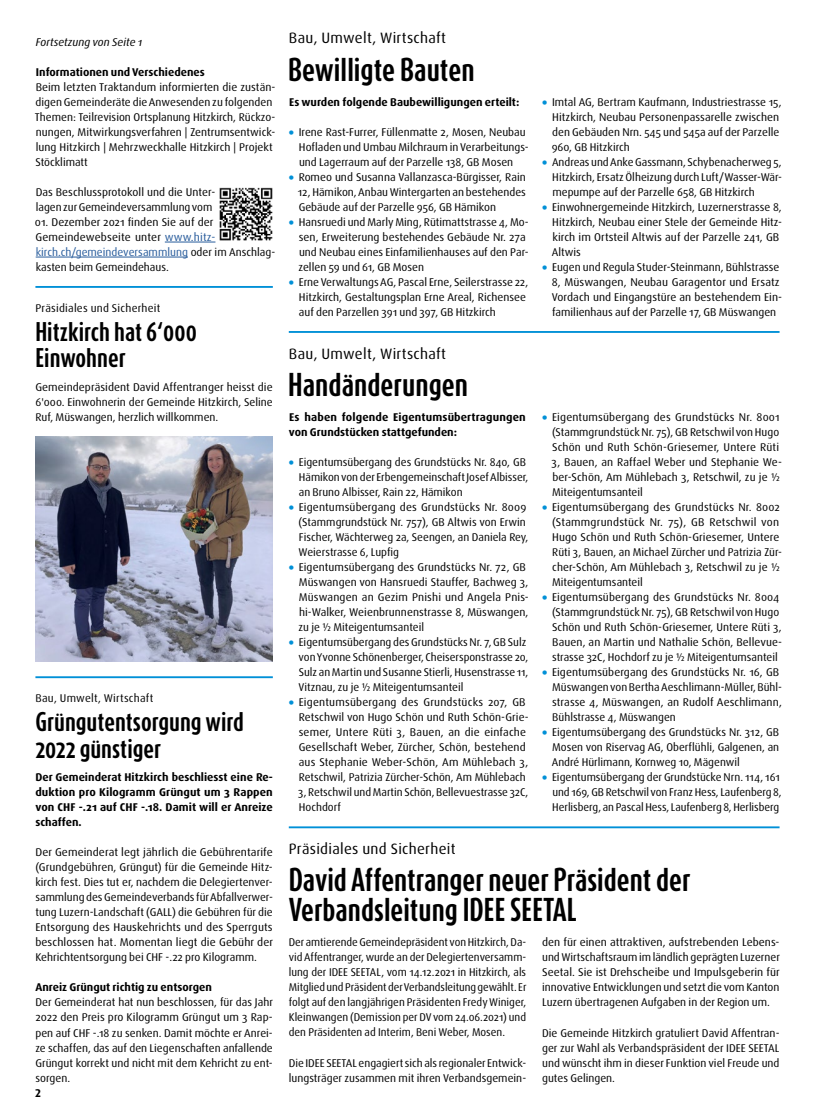
<style>
.page{position:relative;width:815px;height:1117px;background:#fff}
.page>*{position:absolute;margin:0;border:0;box-sizing:border-box;transform-origin:0 0}
.t1{font:700 27.5px/30px "Dax Compact Pro";color:#000}
.t2{font:700 22.5px/26.2px "Dax Compact Pro";color:#000}
.t3{font:15px "Dax Pro";letter-spacing:.02em;color:#000}
.t4{font:11.25px/15px "Dax Pro";color:#000}
.t5{font:11.25px/15px "Dax Pro";color:#000;text-align:justify;scale:.96 1}
.t6{font:700 11.25px/15px "Dax Pro";color:#000}
.t7{font:11.25px "Dax Pro";letter-spacing:.02em;color:#000}
.t8{font:italic 11.25px "Dax Pro";color:#000}
.s1{color:#275b9b}
.s2{font-weight:700;font-size:15px;color:#0090d7}
</style>
<div class="page">
<hr style="left:165px;top:242px;width:50px;height:1px;background:#275b9b">
<hr style="left:36px;top:257px;width:152px;height:1px;background:#275b9b">
<img style="left:220px;top:188px;width:53px;height:53px">
<hr style="left:289px;top:331px;width:491px;height:2px;background:#0090d7">
<hr style="left:35px;top:286px;width:238px;height:2px;background:#0090d7">
<hr style="left:35px;top:676px;width:238px;height:2px;background:#0090d7">
<hr style="left:289px;top:826px;width:491px;height:2px;background:#0090d7">
<img style="left:35px;top:436px;width:238px;height:225px">
<p class="t8" style="left:36px;top:35px;width:108px">Fortsetzung von Seite 1</p>
<p class="t6" style="left:36px;top:64px;width:170px">Informationen und Verschiedenes</p>
<p class="t4" style="left:35px;top:79px;width:242px">Beim letzten Traktandum informierten die zustän&shy;digen Gemeinderäte die Anwesenden zu folgenden Themen: Teilrevision Ortsplanung Hitzkirch, Rückzo&shy;nungen, Mitwirkungsverfahren | Zentrumsentwick&shy;lung Hitzkirch | Mehrzweckhalle Hitzkirch | Projekt Stöcklimatt</p>
<p class="t4" style="left:36px;top:184px;width:181px">Das Beschlussprotokoll und die Unter&shy;lagen zur Gemeindeversammlung vom</p>
<p class="t4" style="left:35px;top:214px;width:242px">01. Dezember 2021 finden Sie auf der Gemeindewebseite unter <span class="s1">www.hitz&shy;kirch.ch/gemeindeversammlung</span> oder im Anschlag&shy;kasten beim Gemeindehaus.</p>
<p class="t7" style="left:35px;top:300px;width:127px">Präsidiales und Sicherheit</p>
<h2 class="t2" style="left:35px;top:318px;width:163px">Hitzkirch hat 6‘000<br>Einwohner</h2>
<p class="t4" style="left:35px;top:379px;width:239px;text-align:justify">Gemeindepräsident David Affentranger heisst die 6'000. Einwohnerin der Gemeinde Hitzkirch, Seline Ruf, Müswangen, herzlich willkommen.</p>
<p class="t7" style="left:35px;top:690px;width:119px">Bau, Umwelt, Wirtschaft</p>
<h2 class="t2" style="left:35px;top:708px;width:210px">Grüngutentsorgung wird<br>2022 günstiger</h2>
<p class="t6" style="left:35px;top:769px;width:239px;text-align:justify">Der Gemeinderat Hitzkirch beschliesst eine Re&shy;duktion pro Kilogramm Grüngut um 3 Rappen von CHF -.21 auf CHF -.18. Damit will er Anreize schaffen.</p>
<p class="t4" style="left:35px;top:844px;width:239px;text-align:justify">Der Gemeinderat legt jährlich die Gebührentarife (Grundgebühren, Grüngut) für die Gemeinde Hitz&shy;kirch fest. Dies tut er, nachdem die Delegiertenver&shy;sammlung des Gemeindeverbands für Abfallverwer&shy;tung Luzern-Landschaft (GALL) die Gebühren für die Entsorgung des Hauskehrichts und des Sperrguts beschlossen hat. Momentan liegt die Gebühr der Kehrichtentsorgung bei CHF -.22 pro Kilogramm.</p>
<p class="t6" style="left:35px;top:979px;width:178px">Anreiz Grüngut richtig zu entsorgen</p>
<p class="t4" style="left:35px;top:994px;width:239px;text-align:justify">Der Gemeinderat hat nun beschlossen, für das Jahr 2022 den Preis pro Kilogramm Grüngut um 3 Rap&shy;pen auf CHF -.18 zu senken. Damit möchte er Anrei&shy;ze schaffen, das auf den Liegenschaften anfallende Grüngut korrekt und nicht mit dem Kehricht zu ent&shy;sorgen.</p>
<p class="t6" style="left:35px;top:1084px;width:7px">2</p>
<h3 class="t3" style="left:289px;top:29px;width:159px">Bau, Umwelt, Wirtschaft</h3>
<h1 class="t1" style="left:288px;top:54px;width:188px">Bewilligte Bauten</h1>
<p class="t6" style="left:289px;top:94px;width:232px">Es wurden folgende Baubewilligungen erteilt:</p>
<p class="t4" style="left:299px;top:124px;width:231px;text-indent:-10px"><span class="s2">•</span> Irene Rast-Furrer, Füllenmatte 2, Mosen, Neubau<br>Hofladen und Umbau Milchraum in Verarbeitungs&shy;und Lagerraum auf der Parzelle 138, GB Mosen</p>
<p class="t4" style="left:298px;top:169px;width:230px;text-align:justify;text-indent:-9px"><span class="s2">•</span> Romeo und Susanna Vallanzasca-Bürgisser, Rain 12, Hämikon, Anbau Wintergarten an bestehendes Gebäude auf der Parzelle 956, GB Hämikon</p>
<p class="t4" style="left:299px;top:214px;width:232px;text-indent:-10px"><span class="s2">•</span> Hansruedi und Marly Ming, Rütimattstrasse 4, Mo&shy;sen, Erweiterung bestehendes Gebäude Nr. 27a und Neubau eines Einfamilienhauses auf den Par&shy;zellen 59 und 61, GB Mosen</p>
<p class="t4" style="left:299px;top:274px;width:231px;text-indent:-10px"><span class="s2">•</span> Erne Verwaltungs AG, Pascal Erne, Seilerstrasse 22,<br>Hitzkirch, Gestaltungsplan Erne Areal, Richensee auf den Parzellen 391 und 397, GB Hitzkirch</p>
<h3 class="t3" style="left:289px;top:344px;width:159px">Bau, Umwelt, Wirtschaft</h3>
<h1 class="t1" style="left:288px;top:369px;width:182px">Handänderungen</h1>
<p class="t6" style="left:289px;top:409px;width:238px">Es haben folgende Eigentumsübertragungen von Grundstücken stattgefunden:</p>
<p class="t4" style="left:299px;top:454px;width:231px;text-indent:-10px"><span class="s2">•</span> Eigentumsübergang des Grundstücks Nr. 840, GB<br>Hämikon von der Erbengemeinschaft Josef Albisser, an Bruno Albisser, Rain 22, Hämikon</p>
<p class="t4" style="left:299px;top:499px;width:231px;text-indent:-10px"><span class="s2">•</span> Eigentumsübergang des Grundstücks Nr. 8009 (Stammgrundstück Nr. 757), GB Altwis von Erwin Fischer, Wächterweg 2a, Seengen, an Daniela Rey, Weierstrasse 6, Lupfig</p>
<p class="t4" style="left:299px;top:559px;width:232px;text-indent:-10px"><span class="s2">•</span> Eigentumsübergang des Grundstücks Nr. 72, GB Müswangen von Hansruedi Stauffer, Bachweg 3, Müswangen an Gezim Pnishi und Angela Pnis&shy;hi-Walker, Weienbrunnenstrasse 8, Müswangen, zu je ½ Miteigentumsanteil</p>
<p class="t4" style="left:298px;top:634px;width:231px;text-indent:-10px"><span class="s2">•</span> Eigentumsübergang des Grundstücks Nr. 7, GB Sulz von Yvonne Schönenberger, Cheisersponstrasse 20, Sulz an Martin und Susanne Stierli, Husenstrasse 11, Vitznau, zu je ½ Miteigentumsanteil</p>
<p class="t4" style="left:298px;top:694px;width:232px;text-indent:-10px"><span class="s2">•</span> Eigentumsübergang des Grundstücks 207, GB Retschwil von Hugo Schön und Ruth Schön-Grie&shy;semer, Untere Rüti 3, Bauen, an die einfache Gesellschaft Weber, Zürcher, Schön, bestehend aus Stephanie Weber-Schön, Am Mühlebach 3, Retschwil, Patrizia Zürcher-Schön, Am Mühlebach 3, Retschwil und Martin Schön, Bellevuestrasse 32C, Hochdorf</p>
<p class="t4" style="left:552px;top:94px;width:232px;text-indent:-10px"><span class="s2">•</span> Imtal AG, Bertram Kaufmann, Industriestrasse 15, Hitzkirch, Neubau Personenpassarelle zwischen den Gebäuden Nrn. 545 und 545a auf der Parzelle 960, GB Hitzkirch</p>
<p class="t4" style="left:552px;top:154px;width:231px;text-align:justify;text-indent:-10px"><span class="s2">•</span> Andreas und Anke Gassmann, Schybenacherweg 5, Hitzkirch, Ersatz Ölheizung durch Luft/Wasser-Wär&shy;mepumpe auf der Parzelle 658, GB Hitzkirch</p>
<p class="t4" style="left:552px;top:199px;width:232px;text-indent:-10px"><span class="s2">•</span> Einwohnergemeinde Hitzkirch, Luzernerstrasse 8, Hitzkirch, Neubau einer Stele der Gemeinde Hitz&shy;kirch im Ortsteil Altwis auf der Parzelle 241, GB Altwis</p>
<p class="t4" style="left:552px;top:259px;width:232px;text-indent:-10px"><span class="s2">•</span> Eugen und Regula Studer-Steinmann, Bühlstrasse 8, Müswangen, Neubau Garagentor und Ersatz Vordach und Eingangstüre an bestehendem Ein&shy;familienhaus auf der Parzelle 17, GB Müswangen</p>
<p class="t4" style="left:552px;top:409px;width:232px;text-indent:-10px"><span class="s2">•</span> Eigentumsübergang des Grundstücks Nr. 8001 (Stammgrundstück Nr. 75), GB Retschwil von Hugo Schön und Ruth Schön-Griesemer, Untere Rüti 3, Bauen, an Raffael Weber und Stephanie We&shy;ber-Schön, Am Mühlebach 3, Retschwil, zu je ½ Miteigentumsanteil</p>
<p class="t4" style="left:552px;top:499px;width:232px;text-indent:-10px"><span class="s2">•</span> Eigentumsübergang des Grundstücks Nr. 8002 (Stammgrundstück Nr. 75), GB Retschwil von Hugo Schön und Ruth Schön-Griesemer, Untere Rüti 3, Bauen, an Michael Zürcher und Patrizia Zür&shy;cher-Schön, Am Mühlebach 3, Retschwil zu je ½ Miteigentumsanteil</p>
<p class="t4" style="left:552px;top:589px;width:232px;text-indent:-10px"><span class="s2">•</span> Eigentumsübergang des Grundstücks Nr. 8004 (Stammgrundstück Nr. 75), GB Retschwil von Hugo Schön und Ruth Schön-Griesemer, Untere Rüti 3, Bauen, an Martin und Nathalie Schön, Bellevue&shy;strasse 32C, Hochdorf zu je ½ Miteigentumsanteil</p>
<p class="t4" style="left:552px;top:664px;width:231px;text-indent:-10px"><span class="s2">•</span> Eigentumsübergang des Grundstücks Nr. 16, GB Müswangen von Bertha Aeschlimann-Müller, Bühl&shy;strasse 4, Müswangen, an Rudolf Aeschlimann, Bühlstrasse 4, Müswangen</p>
<p class="t4" style="left:552px;top:724px;width:229px;text-align:justify;text-indent:-10px"><span class="s2">•</span> Eigentumsübergang des Grundstücks Nr. 312, GB Mosen von Riservag AG, Oberflühli, Galgenen, an André Hürlimann, Kornweg 10, Mägenwil</p>
<p class="t4" style="left:552px;top:769px;width:231px;text-indent:-10px"><span class="s2">•</span> Eigentumsübergang der Grundstücke Nrn. 114, 161 und 169, GB Retschwil von Franz Hess, Laufenberg 8,<br>Herlisberg, an Pascal Hess, Laufenberg 8, Herlisberg</p>
<h3 class="t3" style="left:289px;top:839px;width:168px">Präsidiales und Sicherheit</h3>
<h1 class="t1" style="left:289px;top:864px;width:403px">David Affentranger neuer Präsident der<br>Verbandsleitung IDEE SEETAL</h1>
<p class="t5" style="left:289px;top:934px;width:249px">Der amtierende Gemeindepräsident von Hitzkirch, Da&shy;vid Affentranger, wurde an der Delegiertenversamm&shy;lung der IDEE SEETAL, vom 14.12.2021 in Hitzkirch, als Mitglied und Präsident der Verbandsleitung gewählt. Er folgt auf den langjährigen Präsidenten Fredy Winiger, Kleinwangen (Demission per DV vom 24.06.2021) und den Präsidenten ad Interim, Beni Weber, Mosen.</p>
<p class="t4" style="left:289px;top:1054px;width:239px">Die IDEE SEETAL engagiert sich als regionaler Entwick&shy;lungsträger zusammen mit ihren Verbandsgemein-</p>
<p class="t4" style="left:542px;top:934px;width:239px;text-align:justify">den für einen attraktiven, aufstrebenden Lebens&shy;und Wirtschaftsraum im ländlich geprägten Luzerner Seetal. Sie ist Drehscheibe und Impulsgeberin für innovative Entwicklungen und setzt die vom Kanton Luzern übertragenen Aufgaben in der Region um.</p>
<p class="t4" style="left:542px;top:1024px;width:239px;text-align:justify">Die Gemeinde Hitzkirch gratuliert David Affentran&shy;ger zur Wahl als Verbandspräsident der IDEE SEETAL und wünscht ihm in dieser Funktion viel Freude und gutes Gelingen.</p>
</div>
